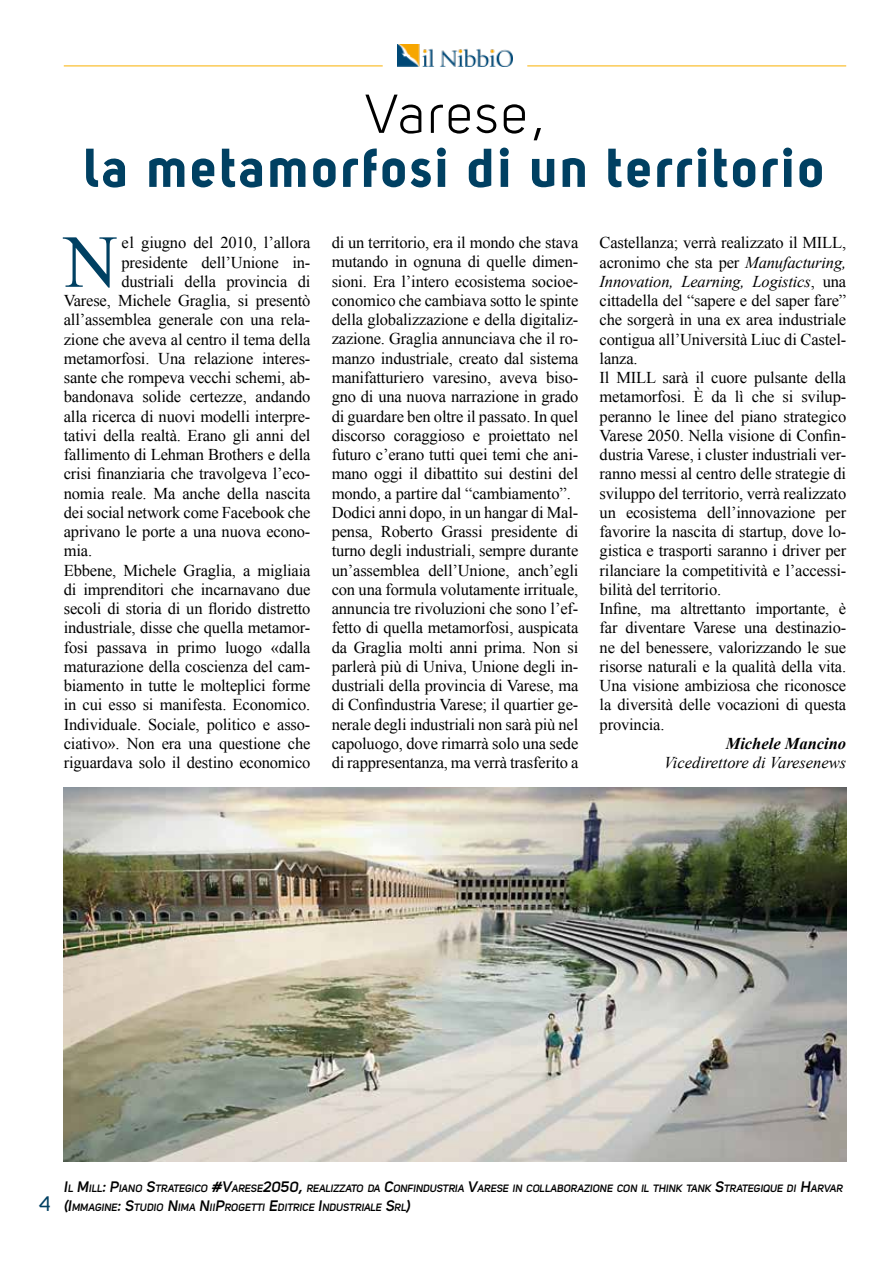
<style>
.page{position:relative;width:893px;height:1263px;background:#fff}
.page>*{position:absolute;margin:0;border:0;box-sizing:border-box;transform-origin:0 0}
.t1{font:74.7px "Times New Roman";color:#004062}
.t2{font:54px "Uni Sans Bold";letter-spacing:.05em;color:#004062}
.t3{font:54px "Uni Sans Book";letter-spacing:.05em;color:#000}
.t4{font:21px "Uni Sans Regular";color:#004062}
.t5{font:16.5px/19.2px "Times New Roman";letter-spacing:-.01em;color:#000}
.t6{font:italic 16.5px "Times New Roman";color:#000}
.t7{font:italic 700 16.5px "Times New Roman";color:#000}
.t8{font:10.5px/19.2px "Uni Sans Semi Bold Italic";color:#000}
.s1{font-style:italic}
.s2{font-size:15px}
</style>
<div class="page">
<img style="left:397px;top:44px;width:116px;height:22px">
<hr style="left:64px;top:66px;width:319px;height:1px;background:#f9b000">
<hr style="left:527px;top:66px;width:319px;height:1px;background:#f9b000">
<img style="left:64px;top:788px;width:782px;height:374px">
<h2 class="t3" style="left:365px;top:83px;width:181px">Varese,</h2>
<h2 class="t2" style="left:85px;top:134px;width:742px">la metamorfosi di un territorio</h2>
<h1 class="t1" style="left:64px;top:212px;width:55px">N</h1>
<p class="t5" style="left:121px;top:233px;width:190px">el giugno del 2010, l’allora</p>
<p class="t5" style="left:121px;top:252px;width:190px">presidente dell’Unione in-</p>
<p class="t5" style="left:121px;top:271px;width:190px">dustriali della provincia di</p>
<p class="t5" style="left:64px;top:291px;width:248px">Varese, Michele Graglia, si presentò</p>
<p class="t5" style="left:64px;top:310px;width:248px">all’assemblea generale con una rela-</p>
<p class="t5" style="left:64px;top:329px;width:248px">zione che aveva al centro il tema della</p>
<p class="t5" style="left:64px;top:348px;width:248px">metamorfosi. Una relazione interes-</p>
<p class="t5" style="left:64px;top:368px;width:248px">sante che rompeva vecchi schemi, ab-</p>
<p class="t5" style="left:64px;top:387px;width:248px">bandonava solide certezze, andando</p>
<p class="t5" style="left:64px;top:406px;width:248px">alla ricerca di nuovi modelli interpre-</p>
<p class="t5" style="left:64px;top:425px;width:248px">tativi della realtà. Erano gli anni del</p>
<p class="t5" style="left:64px;top:445px;width:248px">fallimento di Lehman Brothers e della</p>
<p class="t5" style="left:64px;top:464px;width:248px">crisi finanziaria che travolgeva l’eco-</p>
<p class="t5" style="left:64px;top:483px;width:248px">nomia reale. Ma anche della nascita</p>
<p class="t5" style="left:64px;top:502px;width:248px">dei social network come Facebook che</p>
<p class="t5" style="left:64px;top:522px;width:248px">aprivano le porte a una nuova econo-</p>
<p class="t5" style="left:64px;top:541px;width:30px">mia.</p>
<p class="t5" style="left:64px;top:560px;width:248px">Ebbene, Michele Graglia, a migliaia</p>
<p class="t5" style="left:64px;top:579px;width:248px">di imprenditori che incarnavano due</p>
<p class="t5" style="left:64px;top:599px;width:248px">secoli di storia di un florido distretto</p>
<p class="t5" style="left:64px;top:618px;width:248px">industriale, disse che quella metamor-</p>
<p class="t5" style="left:64px;top:637px;width:248px">fosi passava in primo luogo «dalla</p>
<p class="t5" style="left:64px;top:657px;width:248px">maturazione della coscienza del cam-</p>
<p class="t5" style="left:64px;top:676px;width:248px">biamento in tutte le molteplici forme</p>
<p class="t5" style="left:64px;top:695px;width:248px">in cui esso si manifesta. Economico.</p>
<p class="t5" style="left:64px;top:714px;width:248px">Individuale. Sociale, politico e asso-</p>
<p class="t5" style="left:64px;top:734px;width:248px">ciativo». Non era una questione che</p>
<p class="t5" style="left:64px;top:753px;width:248px">riguardava solo il destino economico</p>
<p class="t5" style="left:332px;top:233px;width:248px">di un territorio, era il mondo che stava mutando in ognuna di quelle dimen&shy;sioni. Era l’intero ecosistema socioe&shy;conomico che cambiava sotto le spinte della globalizzazione e della digitaliz&shy;zazione. Graglia annunciava che il ro&shy;manzo industriale, creato dal sistema manifatturiero varesino, aveva biso&shy;gno di una nuova narrazione in grado di guardare ben oltre il passato. In quel discorso coraggioso e proiettato nel futuro c’erano tutti quei temi che ani&shy;mano oggi il dibattito sui destini del mondo, a partire dal “cambiamento”.<br>Dodici anni dopo, in un hangar di Mal&shy;pensa, Roberto Grassi presidente di turno degli industriali, sempre durante un’assemblea dell’Unione, anch’egli con una formula volutamente irrituale, annuncia tre rivoluzioni che sono l’ef&shy;fetto di quella metamorfosi, auspicata da Graglia molti anni prima. Non si parlerà più di Univa, Unione degli in&shy;dustriali della provincia di Varese, ma di Confindustria Varese; il quartier ge&shy;nerale degli industriali non sarà più nel capoluogo, dove rimarrà solo una sede di rappresentanza, ma verrà trasferito a</p>
<p class="t5" style="left:600px;top:233px;width:248px">Castellanza; verrà realizzato il MILL, acronimo che sta per <span class="s1">Manufacturing, Innovation, Learning, Logistics</span>, una cittadella del “sapere e del saper fare” che sorgerà in una ex area industriale contigua all’Università Liuc di Castel&shy;lanza.<br>Il MILL sarà il cuore pulsante della metamorfosi. È da lì che si svilup&shy;peranno le linee del piano strategico Varese 2050. Nella visione di Confin&shy;dustria Varese, i cluster industriali ver&shy;ranno messi al centro delle strategie di sviluppo del territorio, verrà realizzato un ecosistema dell’innovazione per favorire la nascita di startup, dove lo&shy;gistica e trasporti saranno i driver per rilanciare la competitività e l’accessi&shy;bilità del territorio.<br>Infine, ma altrettanto importante, è far diventare Varese una destinazio&shy;ne del benessere, valorizzando le sue risorse naturali e la qualità della vita.<br>Una visione ambiziosa che riconosce la diversità delle vocazioni di questa provincia.</p>
<p class="t7" style="left:726px;top:732px;width:122px">Michele Mancino</p>
<p class="t6" style="left:664px;top:751px;width:184px">Vicedirettore di Varesenews</p>
<p class="t4" style="left:39px;top:1191px;width:13px">4</p>
<p class="t8" style="left:64px;top:1179px;width:780px"><span class="s2">I</span>L <span class="s2">M</span>ILL<span class="s2">: P</span>IANO <span class="s2">S</span>TRATEGICO <span class="s2">#V</span>ARESE<span class="s2">2050,</span> REALIZZATO DA <span class="s2">C</span>ONFINDUSTRIA <span class="s2">V</span>ARESE IN COLLABORAZIONE CON IL THINK TANK <span class="s2">S</span>TRATEGIQUE DI <span class="s2">H</span>ARVAR <span class="s2">(I</span>MMAGINE<span class="s2">: S</span>TUDIO <span class="s2">N</span>IMA <span class="s2">N</span>II<span class="s2">P</span>ROGETTI <span class="s2">E</span>DITRICE <span class="s2">I</span>NDUSTRIALE <span class="s2">S</span>RL<span class="s2">)</span></p>
</div>
